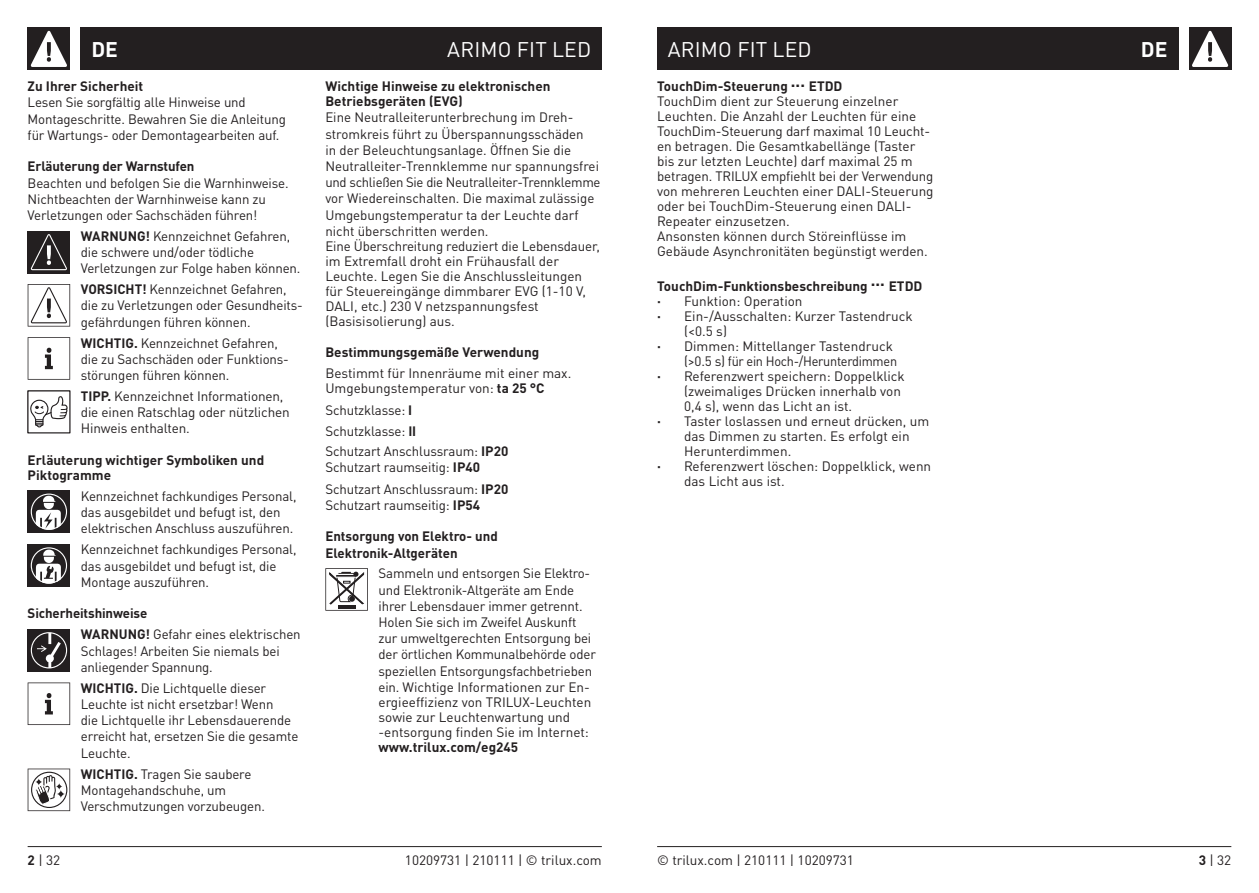
<style>
.page{position:relative;width:1259px;height:893px;background:#fff}
.page>*{position:absolute;margin:0;border:0;box-sizing:border-box;transform-origin:0 0}
.t1{font:21px "DIN Pro";letter-spacing:.01em;color:#fff}
.t2{font:700 21px "DIN Pro";color:#fff}
.t3{font:13.5px/16.2px "DIN Pro";letter-spacing:-.01em;color:#231f20}
.t4{font:700 13.5px/15px "DIN Pro";color:#231f20}
.s1{font-weight:700}
</style>
<div class="page">
<div style="left:81px;top:28px;width:521px;height:42px;background:#231f20"></div>
<div style="left:657px;top:28px;width:521px;height:42px;background:#231f20"></div>
<hr style="left:657px;top:846px;width:574px;height:1px;background:#231f20">
<hr style="left:28px;top:846px;width:574px;height:1px;background:#231f20">
<div style="left:1188px;top:28px;width:43px;height:42px;background:#231f20"></div>
<svg style="left:1192px;top:31px;width:36px;height:36px"></svg>
<div style="left:28px;top:28px;width:42px;height:42px;background:#231f20"></div>
<svg style="left:31px;top:31px;width:36px;height:36px"></svg>
<svg style="left:28px;top:769px;width:42px;height:42px"></svg>
<div style="left:28px;top:629px;width:42px;height:42px;background:#231f20"></div>
<svg style="left:31px;top:632px;width:36px;height:36px"></svg>
<svg style="left:28px;top:682px;width:42px;height:43px"></svg>
<div style="left:28px;top:231px;width:42px;height:42px;background:#231f20"></div>
<svg style="left:31px;top:234px;width:36px;height:36px"></svg>
<svg style="left:28px;top:284px;width:42px;height:43px"></svg>
<svg style="left:28px;top:337px;width:42px;height:43px"></svg>
<svg style="left:28px;top:391px;width:42px;height:42px"></svg>
<div style="left:28px;top:490px;width:42px;height:43px;background:#231f20"></div>
<svg style="left:31px;top:494px;width:36px;height:36px"></svg>
<div style="left:28px;top:544px;width:42px;height:43px;background:#231f20"></div>
<svg style="left:31px;top:547px;width:36px;height:37px"></svg>
<svg style="left:325px;top:568px;width:43px;height:43px"></svg>
<h1 class="t1" style="left:447px;top:33px;width:145px">ARIMO FIT LED</h1>
<h1 class="t1" style="left:668px;top:33px;width:145px">ARIMO FIT LED</h1>
<h1 class="t2" style="left:91px;top:33px;width:28px">DE</h1>
<h1 class="t2" style="left:1141px;top:33px;width:28px">DE</h1>
<p class="t4" style="left:28px;top:78px;width:117px">Zu Ihrer Sicherheit</p>
<p class="t3" style="left:28px;top:94px;width:260px">Lesen Sie sorgfältig alle Hinweise und<br>Montageschritte. Bewahren Sie die Anleitung für Wartungs- oder Demontagearbeiten auf.</p>
<p class="t4" style="left:28px;top:158px;width:168px">Erläuterung der Warnstufen</p>
<p class="t3" style="left:28px;top:174px;width:263px">Beachten und befolgen Sie die Warnhinweise.<br>Nichtbeachten der Warnhinweise kann zu<br>Verletzungen oder Sachschäden führen!</p>
<p class="t3" style="left:81px;top:227px;width:221px"><span class="s1">WARNUNG!</span> Kennzeichnet Gefahren, die schwere und/oder tödliche<br>Verletzungen zur Folge haben können.</p>
<p class="t3" style="left:81px;top:280px;width:224px"><span class="s1">VORSICHT!</span> Kennzeichnet Gefahren, die zu Verletzungen oder Gesundheits&shy;gefährdungen führen können.</p>
<p class="t3" style="left:81px;top:334px;width:210px"><span class="s1">WICHTIG.</span> Kennzeichnet Gefahren, die zu Sachschäden oder Funktions&shy;störungen führen können.</p>
<p class="t3" style="left:81px;top:387px;width:210px"><span class="s1">TIPP.</span> Kennzeichnet Informationen, die einen Ratschlag oder nützlichen<br>Hinweis enthalten.</p>
<p class="t4" style="left:28px;top:452px;width:238px">Erläuterung wichtiger Symboliken und<br>Piktogramme</p>
<p class="t3" style="left:81px;top:487px;width:217px">Kennzeichnet fachkundiges Personal, das ausgebildet und befugt ist, den elektrischen Anschluss auszuführen.</p>
<p class="t3" style="left:81px;top:540px;width:217px">Kennzeichnet fachkundiges Personal, das ausgebildet und befugt ist, die<br>Montage auszuführen.</p>
<p class="t4" style="left:28px;top:605px;width:121px">Sicherheitshinweise</p>
<p class="t3" style="left:81px;top:625px;width:221px"><span class="s1">WARNUNG!</span> Gefahr eines elektrischen<br>Schlages! Arbeiten Sie niemals bei anliegender Spannung.</p>
<p class="t3" style="left:81px;top:679px;width:219px"><span class="s1">WICHTIG.</span> Die Lichtquelle dieser<br>Leuchte ist nicht ersetzbar! Wenn<br>die Lichtquelle ihr Lebensdauerende erreicht hat, ersetzen Sie die gesamte<br>Leuchte.</p>
<p class="t3" style="left:81px;top:765px;width:186px"><span class="s1">WICHTIG.</span> Tragen Sie saubere<br>Montagehandschuhe, um<br>Verschmutzungen vorzubeugen.</p>
<p class="t4" style="left:325px;top:78px;width:227px">Wichtige Hinweise zu elektronischen<br>Betriebsgeräten (EVG)</p>
<p class="t3" style="left:325px;top:109px;width:277px;line-height:15.6px">Eine Neutralleiterunterbrechung im Dreh&shy;stromkreis führt zu Überspannungsschäden<br>in der Beleuchtungsanlage. Öffnen Sie die Neutralleiter-Trennklemme nur spannungsfrei und schließen Sie die Neutralleiter-Trennklemme vor Wiedereinschalten. Die maximal zulässige Umgebungstemperatur ta der Leuchte darf nicht überschritten werden.<br>Eine Überschreitung reduziert die Lebensdauer, im Extremfall droht ein Frühausfall der Leuchte. Legen Sie die Anschlussleitungen für Steuereingänge dimmbarer EVG (1-10 V, DALI, etc.) 230 V netzspannungsfest (Basisisolierung) aus.</p>
<p class="t4" style="left:325px;top:344px;width:215px">Bestimmungsgemäße Verwendung</p>
<p class="t3" style="left:325px;top:365px;width:247px;line-height:15px">Bestimmt für Innenräume mit einer max.<br>Umgebungstemperatur von: <span class="s1">ta 25 °C</span></p>
<p class="t3" style="left:325px;top:401px;width:88px">Schutzklasse: <span class="s1">I</span></p>
<p class="t3" style="left:325px;top:422px;width:92px">Schutzklasse: <span class="s1">II</span></p>
<p class="t3" style="left:325px;top:442px;width:184px">Schutzart Anschlussraum: <span class="s1">IP20<br></span>Schutzart raumseitig: <span class="s1">IP40</span></p>
<p class="t3" style="left:325px;top:480px;width:184px">Schutzart Anschlussraum: <span class="s1">IP20<br></span>Schutzart raumseitig: <span class="s1">IP54</span></p>
<p class="t4" style="left:325px;top:527px;width:174px;line-height:16.2px">Entsorgung von Elektro- und<br>Elektronik-Altgeräten</p>
<p class="t3" style="left:378px;top:565px;width:219px">Sammeln und entsorgen Sie Elektro&shy;und Elektronik-Altgeräte am Ende ihrer Lebensdauer immer getrennt.<br>Holen Sie sich im Zweifel Auskunft zur umweltgerechten Entsorgung bei der örtlichen Kommunalbehörde oder speziellen Entsorgungsfachbetrieben ein. Wichtige Informationen zur En&shy;ergieeffizienz von TRILUX-Leuchten sowie zur Leuchtenwartung und -entsorgung finden Sie im Internet:</p>
<p class="t4" style="left:378px;top:739px;width:141px">www.trilux.com/eg245</p>
<p class="t3" style="left:28px;top:851px;width:34px"><span class="s1">2</span> | 32</p>
<p class="t3" style="left:405px;top:851px;width:198px">10209731 | 210111 | © trilux.com</p>
<p class="t3" style="left:657px;top:78px;width:278px;line-height:15px"><span class="s1">TouchDim-Steuerung</span> <sup>...</sup> <span class="s1">ETDD<br></span>TouchDim dient zur Steuerung einzelner Leuchten. Die Anzahl der Leuchten für eine TouchDim-Steuerung darf maximal 10 Leucht&shy;en betragen. Die Gesamtkabellänge (Taster bis zur letzten Leuchte) darf maximal 25 m betragen. TRILUX empfiehlt bei der Verwendung von mehreren Leuchten einer DALI-Steuerung oder bei TouchDim-Steuerung einen DALI-Repeater einzusetzen.<br>Ansonsten können durch Störeinflüsse im Gebäude Asynchronitäten begünstigt werden.</p>
<p class="t4" style="left:657px;top:278px;width:267px">TouchDim-Funktionsbeschreibung <sup>...</sup> ETDD</p>
<p class="t3" style="left:657px;top:292px;width:147px"><span class="s1">·</span> Funktion: Operation</p>
<p class="t3" style="left:657px;top:307px;width:257px"><span class="s1">·</span> Ein-/Ausschalten: Kurzer Tastendruck</p>
<p class="t3" style="left:684px;top:322px;width:44px">(&lt;0.5 s)</p>
<p class="t3" style="left:657px;top:337px;width:237px"><span class="s1">·</span> Dimmen: Mittellanger Tastendruck</p>
<p class="t3" style="left:684px;top:352px;width:214px">(&gt;0.5 s) für ein Hoch-/Herunterdimmen</p>
<p class="t3" style="left:657px;top:367px;width:249px"><span class="s1">·</span> Referenzwert speichern: Doppelklick</p>
<p class="t3" style="left:684px;top:382px;width:218px">(zweimaliges Drücken innerhalb von</p>
<p class="t3" style="left:684px;top:397px;width:169px">0,4 s), wenn das Licht an ist.</p>
<p class="t3" style="left:657px;top:412px;width:274px"><span class="s1">·</span> Taster loslassen und erneut drücken, um</p>
<p class="t3" style="left:684px;top:427px;width:227px">das Dimmen zu starten. Es erfolgt ein</p>
<p class="t3" style="left:684px;top:442px;width:109px">Herunterdimmen.</p>
<p class="t3" style="left:657px;top:457px;width:276px"><span class="s1">·</span> Referenzwert löschen: Doppelklick, wenn</p>
<p class="t3" style="left:684px;top:472px;width:102px">das Licht aus ist.</p>
<p class="t3" style="left:657px;top:851px;width:198px">© trilux.com | 210111 | 10209731</p>
<p class="t3" style="left:1198px;top:851px;width:34px"><span class="s1">3</span> | 32</p>
</div>
